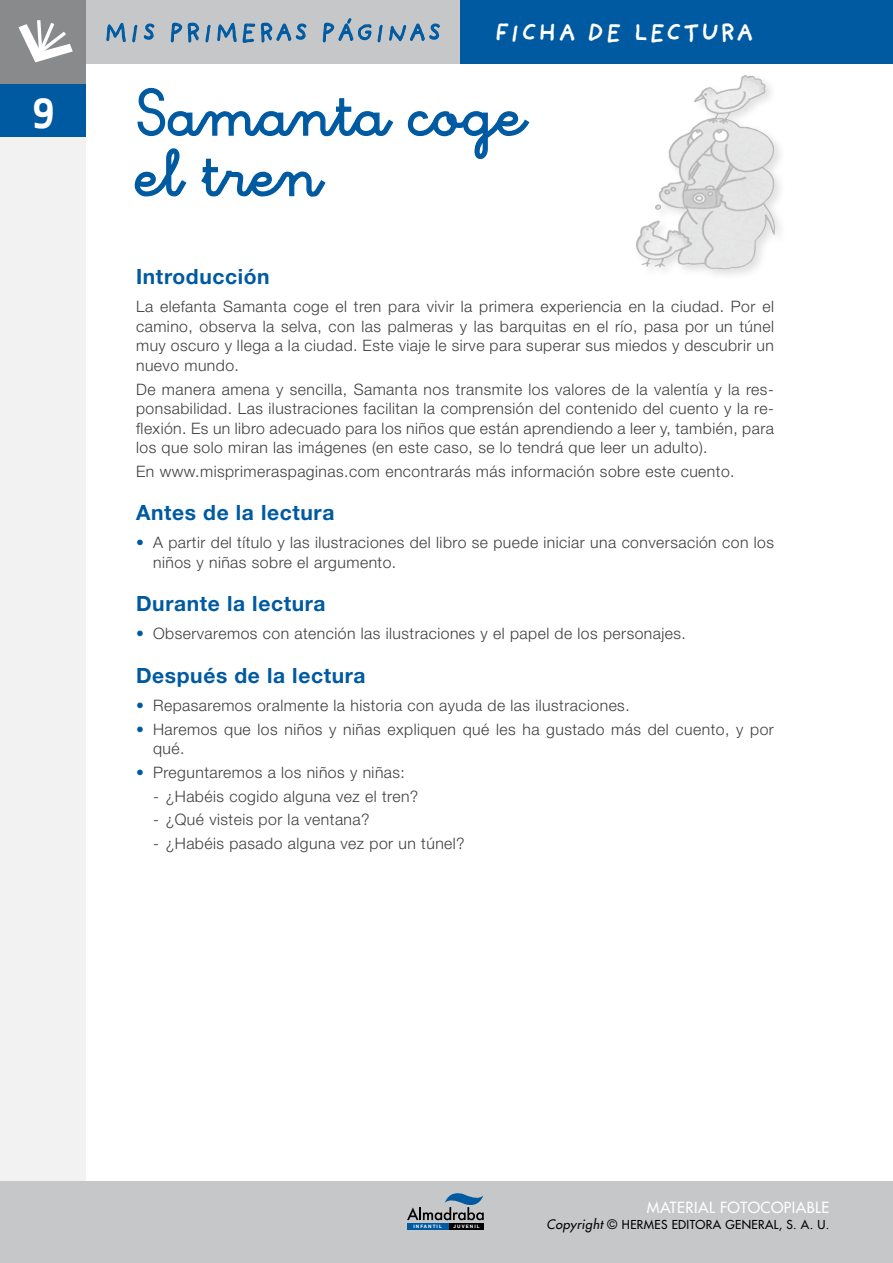
<style>
.page{position:relative;width:893px;height:1263px;background:#fff}
.page>*{position:absolute;margin:0;border:0;box-sizing:border-box;transform-origin:0 0}
.t1{font:69.3px/60.4px "Escolar Negra 1";color:#005aa1}
.t2{font:39px "Apex Sans Bold T";color:#fff}
.t3{font:25.5px "Providence Sans";letter-spacing:.06em;color:#005aa1}
.t4{font:700 25.5px "Providence Sans";letter-spacing:.04em;color:#fff}
.t5{font:700 21px "Helvetica Neue";letter-spacing:.03em;color:#005aa1}
.t6{font:300 15.75px/19.5px "Helvetica Neue";letter-spacing:.03em;color:#3e3d40;text-align:justify}
.t7{font:15px "Futura";letter-spacing:.03em;color:#fff}
.t8{font:12px "Futura";letter-spacing:.03em;color:#000}
.t9{font:700 4.65px "Helvetica Neue";letter-spacing:.23em;color:#fff}
.s1{color:#005aa1}
.s2{font-style:italic;font-size:12.75px}
.s3{font-size:12.75px}
</style>
<div class="page">
<div style="left:0;top:0;width:85px;height:1263px;background:#f2f2f3"></div>
<div style="left:434px;top:0;width:459px;height:64px;background:#005aa1"></div>
<div style="left:632px;top:71px;width:155px;height:210px;background:#000;opacity:.4"></div>
<img style="left:634px;top:75px;width:111px;height:192px">
<div style="left:0;top:0;width:459px;height:64px;background:#c6c7c8"></div>
<div style="left:0;top:0;width:85px;height:85px;background:#898a8c"></div>
<svg style="left:19px;top:20px;width:54px;height:42px"></svg>
<svg style="left:106px;top:22px;width:20px;height:20px"></svg>
<svg style="left:132px;top:17px;width:398px;height:180px"></svg>
<div style="left:0;top:85px;width:85px;height:52px;background:#005aa1"></div>
<div style="left:0;top:1181px;width:893px;height:82px;background:#c6c7c8"></div>
<div style="left:449px;top:1223px;width:35px;height:7px;background:#000"></div>
<div style="left:407px;top:1223px;width:41px;height:7px;background:#005aa1"></div>
<svg style="left:407px;top:1193px;width:77px;height:27px"></svg>
<h2 class="t2" style="left:32px;top:89px;width:25px">9</h2>
<h3 class="t3" style="left:104px;top:17px;width:339px">MIS PRIMERAS PÁGINAS</h3>
<h3 class="t4" style="left:494px;top:17px;width:262px">FICHA DE LECTURA</h3>
<h1 class="t1" style="left:136px;top:87px;width:390px">Samanta coge el tren</h1>
<h3 class="t5" style="left:136px;top:264px;width:135px">Introducción</h3>
<p class="t6" style="left:136px;top:297px;width:639px">La elefanta Samanta coge el tren para vivir la primera experiencia en la ciudad. Por el camino, observa la selva, con las palmeras y las barquitas en el río, pasa por un túnel muy oscuro y llega a la ciudad. Este viaje le sirve para superar sus miedos y descubrir un nuevo mundo.</p>
<p class="t6" style="left:136px;top:379px;width:639px">De manera amena y sencilla, Samanta nos transmite los valores de la valentía y la res&shy;ponsabilidad. Las ilustraciones facilitan la comprensión del contenido del cuento y la re&shy;flexión. Es un libro adecuado para los niños que están aprendiendo a leer y, también, para los que solo miran las imágenes (en este caso, se lo tendrá que leer un adulto).</p>
<p class="t6" style="left:136px;top:461px;width:600px">En www.misprimeraspaginas.com encontrarás más información sobre este cuento.</p>
<h3 class="t5" style="left:136px;top:500px;width:200px">Antes de la lectura</h3>
<p class="t6" style="left:153px;top:533px;width:622px;text-indent:-17px"><span class="s1">•</span> A partir del título y las ilustraciones del libro se puede iniciar una conversación con los niños y niñas sobre el argumento.</p>
<h3 class="t5" style="left:136px;top:591px;width:191px">Durante la lectura</h3>
<p class="t6" style="left:136px;top:624px;width:551px"><span class="s1">•</span> Observaremos con atención las ilustraciones y el papel de los personajes.</p>
<h3 class="t5" style="left:136px;top:662px;width:231px">Después de la lectura</h3>
<p class="t6" style="left:136px;top:695px;width:495px"><span class="s1">•</span> Repasaremos oralmente la historia con ayuda de las ilustraciones.</p>
<p class="t6" style="left:153px;top:719px;width:622px;text-indent:-17px"><span class="s1">•</span> Haremos que los niños y niñas expliquen qué les ha gustado más del cuento, y por qué.</p>
<p class="t6" style="left:136px;top:762px;width:270px"><span class="s1">•</span> Preguntaremos a los niños y niñas:</p>
<p class="t6" style="left:153px;top:786px;width:267px">- ¿Habéis cogido alguna vez el tren?</p>
<p class="t6" style="left:153px;top:810px;width:218px">- ¿Qué visteis por la ventana?</p>
<p class="t6" style="left:153px;top:833px;width:313px">- ¿Habéis pasado alguna vez por un túnel?</p>
<p class="t9" style="left:413px;top:1224px;width:30px">INFANTIL</p>
<p class="t9" style="left:454px;top:1224px;width:27px">JUVENIL</p>
<p class="t7" style="left:647px;top:1198px;width:10px">MATERIAL</p>
<p class="t7" style="left:720px;top:1198px;width:20px">FOTO</p>
<p class="t7" style="left:761px;top:1198px;width:62px">COPIABLE</p>
<p class="t8" style="left:547px;top:1217px;width:284px"><span class="s2">Copyright</span> <span class="s3">©</span> HERMES EDITORA GENERAL, S. A. U.</p>
</div>
